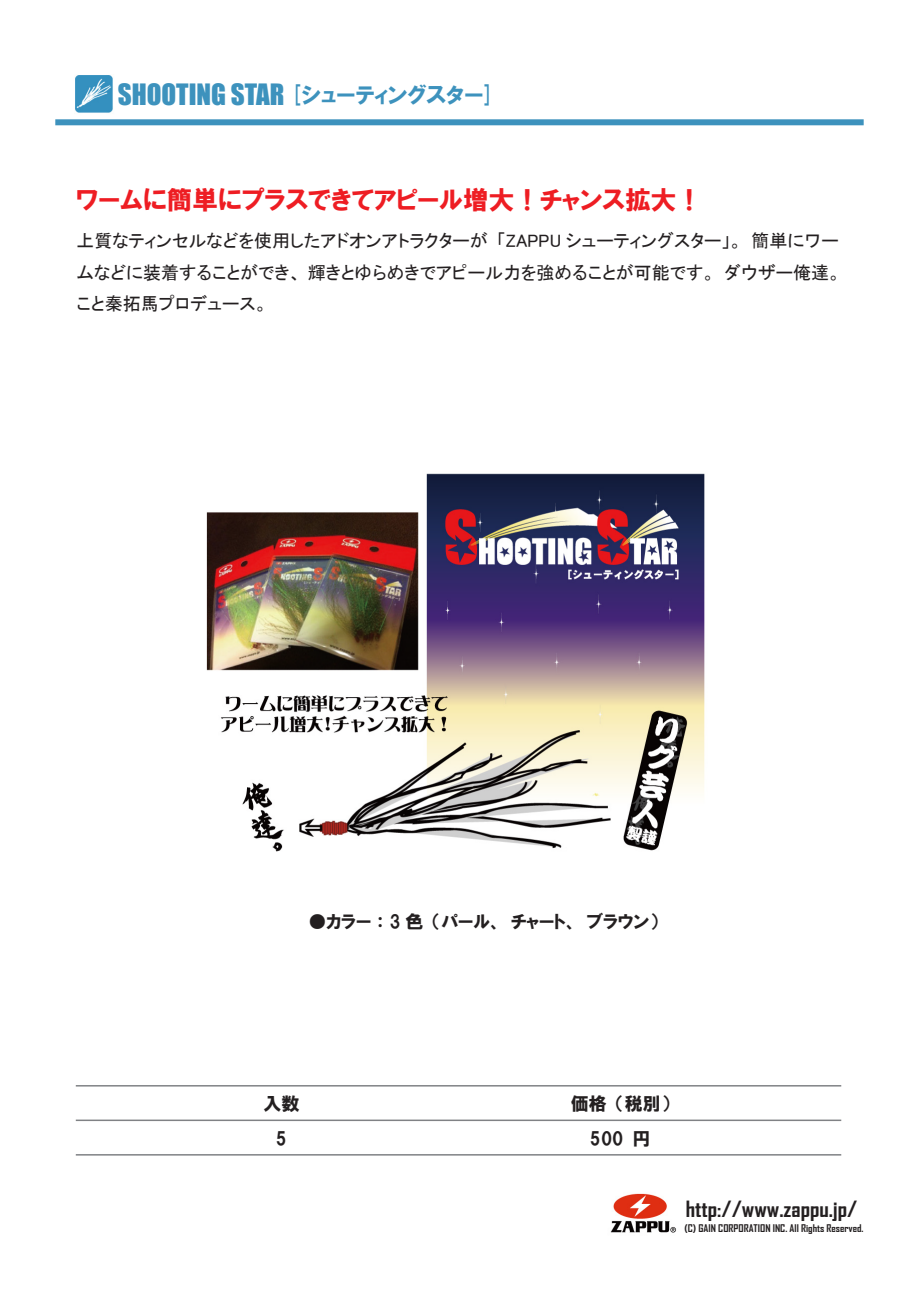
<style>
.page{position:relative;width:919px;height:1289px;background:#fff}
.page>*{position:absolute;margin:0;border:0;box-sizing:border-box;transform-origin:0 0}
.t1{font:27px "Impact";color:#3d92bd}
.t2{font:25.65px "HGP Soei Kakugothic UB";color:#ee1d23}
.t3{font:700 21.45px "Agency FB";color:#231f20;scale:1.07 1}
.t4{font:18px/31.5px "MS P Gothic";color:#231f20}
.t5{font:18px "HGP Soei Kakugothic UB";color:#231f20}
.t6{font:18px/34.5px "HG Soei Kakugothic UB";color:#231f20;text-align:center}
.t7{font:700 10.2px "Agency FB";color:#231f20;scale:1.07 1}
.s1{font-family:"HGP Soei Kakugothic UB";font-size:22.5px}
</style>
<div class="page">
<img style="left:55px;top:75px;width:809px;height:1158px">
<hr style="left:76px;top:1085px;width:765px;height:1px;background:#808285">
<hr style="left:76px;top:1119px;width:765px;height:2px;background:#808285">
<hr style="left:76px;top:1154px;width:765px;height:1px;background:#808285">
<div style="left:55px;top:119px;width:808px;height:6px;background:#3d92bd"></div>
<h1 class="t1" style="left:118px;top:74px;width:379px">SHOOTING STAR <span class="s1">[シューティングスター]</span></h1>
<h2 class="t2" style="left:77px;top:187px;width:627px">ワームに簡単にプラスできてアピール増大！チャンス拡大！</h2>
<p class="t4" style="left:77px;top:225px;width:766px">上質なティンセルなどを使用したアドオンアトラクターが「ZAPPU シューティングスター」。簡単にワームなどに装着することができ、輝きとゆらめきでアピール力を強めることが可能です。ダウザー俺達。こと秦拓馬プロデュース。</p>
<p class="t5" style="left:308px;top:912px;width:351px">●カラー： 3 色（パール、チャート、ブラウン）</p>
<p class="t6" style="left:263px;top:1086px;width:37px">入数<br>5</p>
<p class="t6" style="left:570px;top:1086px;width:109px">価格（税別）<br>500 円</p>
<p class="t3" style="left:685px;top:1195px;width:162px">http://www.zappu.jp/</p>
<p class="t7" style="left:684px;top:1221px;width:169px">(C) GAIN CORPORATION INC. All Rights Reserved.</p>
</div>
